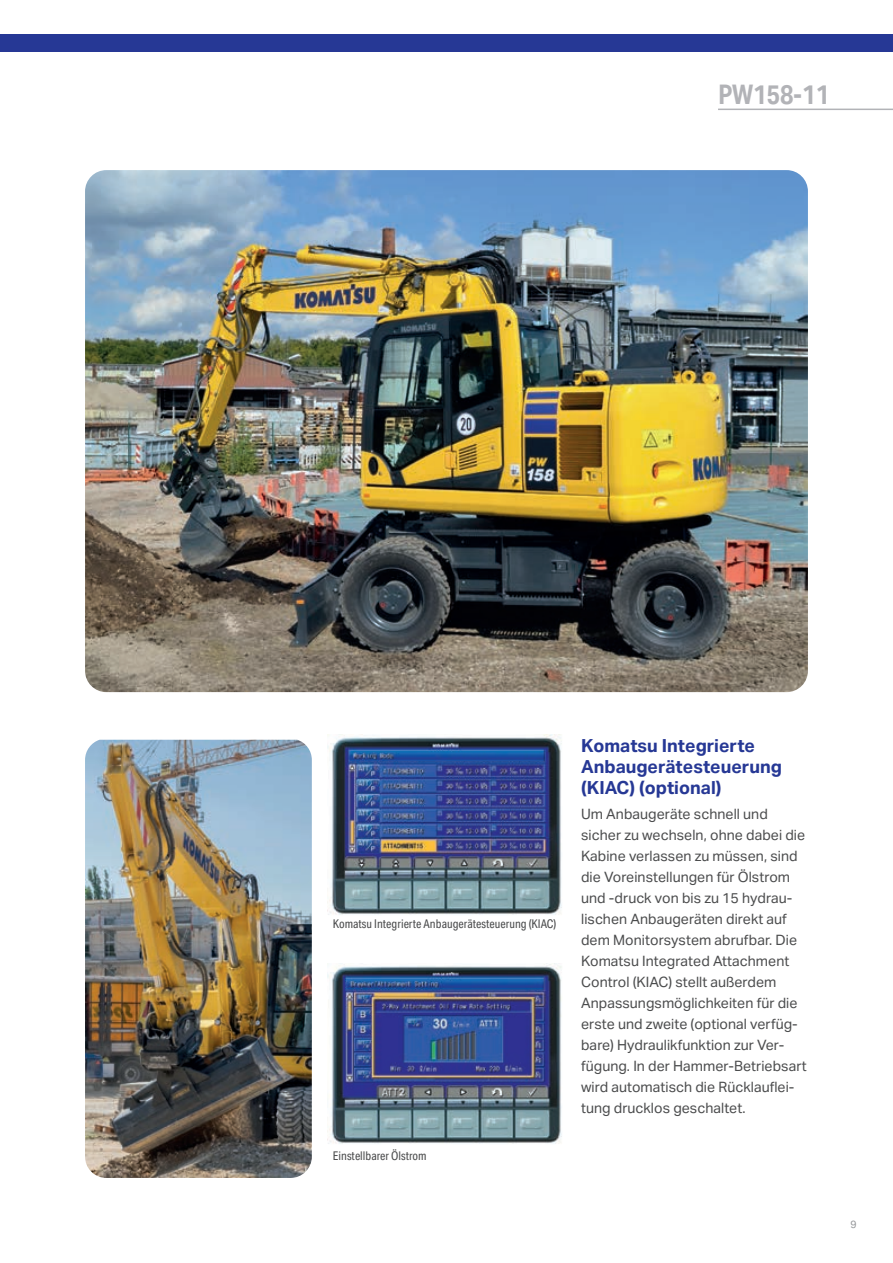
<style>
.page{position:relative;width:893px;height:1263px;background:#fff}
.page>*{position:absolute;margin:0;border:0;box-sizing:border-box;transform-origin:0 0}
.t1{font:700 27px "Aktiv Grotesk Cd";color:#b2b3b7}
.t2{font:700 18px/21px "Aktiv Grotesk";color:#263895}
.t3{font:14.25px/21px "Aktiv Grotesk";color:#4b4c4d}
.t4{font:12px "Aktiv Grotesk Cd";color:#4b4c4d}
.t5{font:10.5px "Aktiv Grotesk";color:#939598}
</style>
<div class="page">
<img style="left:328px;top:735px;width:234px;height:180px">
<img style="left:328px;top:964px;width:234px;height:180px">
<img style="left:85px;top:170px;width:723px;height:522px">
<img style="left:85px;top:740px;width:227px;height:438px">
<div style="left:0;top:34px;width:893px;height:17px;background:#263895"></div>
<hr style="left:718px;top:109px;width:175px;height:1px;background:#b2b3b7">
<h1 class="t1" style="left:718px;top:79px;width:113px">PW158-11</h1>
<p class="t4" style="left:333px;top:917px;width:225px">Komatsu Integrierte Anbaugerätesteuerung (KIAC)</p>
<p class="t4" style="left:333px;top:1148px;width:95px">Einstellbarer Ölstrom</p>
<p class="t2" style="left:581px;top:735px;width:202px">Komatsu Integrierte<br>Anbaugerätesteuerung (KIAC) (optional)</p>
<p class="t3" style="left:581px;top:803px;width:227px">Um Anbaugeräte schnell und sicher zu wechseln, ohne dabei die<br>Kabine verlassen zu müssen, sind die Voreinstellungen für Ölstrom und -druck von bis zu 15 hydrau&shy;lischen Anbaugeräten direkt auf dem Monitorsystem abrufbar. Die<br>Komatsu Integrated Attachment<br>Control (KIAC) stellt außerdem<br>Anpassungsmöglichkeiten für die erste und zweite (optional verfüg&shy;bare) Hydraulikfunktion zur Ver&shy;fügung. In der Hammer-Betriebsart wird automatisch die Rücklauflei&shy;tung drucklos geschaltet.</p>
<p class="t5" style="left:850px;top:1218px;width:8px">9</p>
</div>
